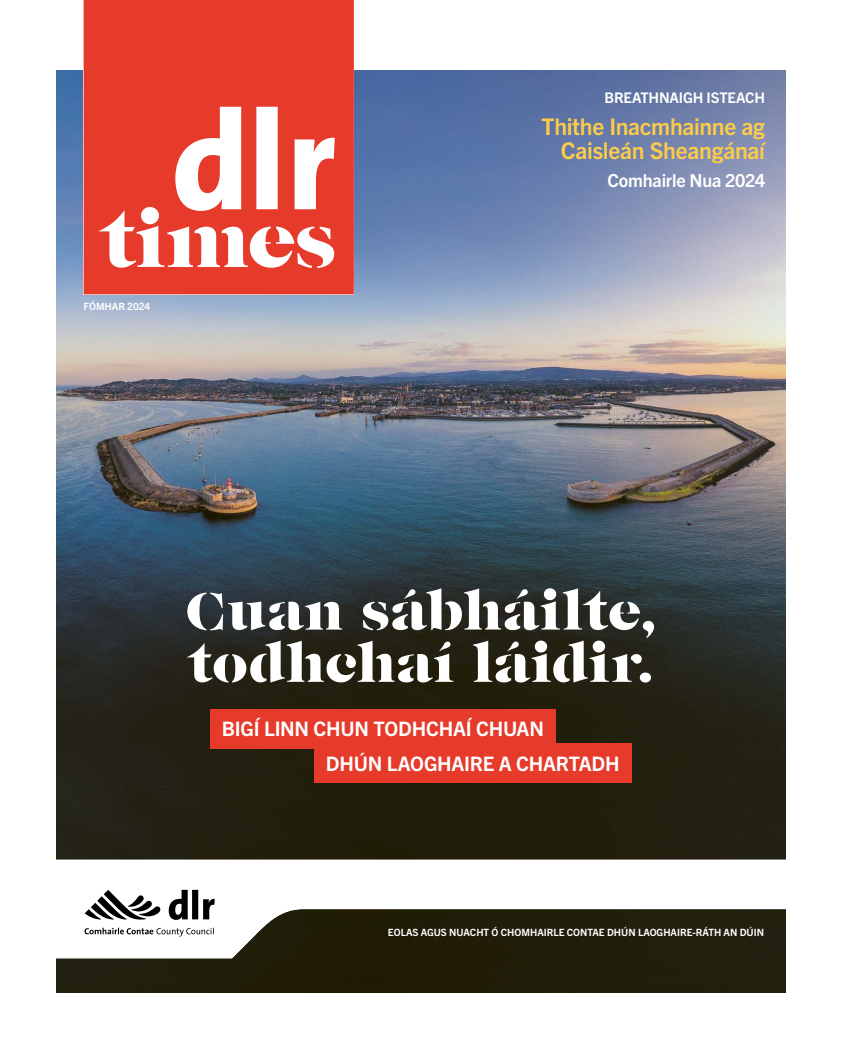
<style>
.page{position:relative;width:842px;height:1049px;background:#fff}
.page>*{position:absolute;margin:0;border:0;box-sizing:border-box;transform-origin:0 0}
.t1{font:900 54.4px/52.3px "Caslon Fina Sten AI";letter-spacing:-.02em;color:#fff}
.t2{font:700 23px/24px "Trade Gothic Next LT Pro";letter-spacing:-.015em;color:#fccb4a;text-align:right}
.t3{font:700 20px/34.6px "Trade Gothic Next LT Pro";letter-spacing:-.01em;color:#fff}
.t4{font:700 17.9px "Trade Gothic Next LT Pro";letter-spacing:-.015em;color:#fff}
.t5{font:700 14.6px "Trade Gothic Next LT Pro";letter-spacing:-.015em;color:#fff}
.t6{font:700 10px "Trade Gothic Next LT Pro";color:#fff}
</style>
<div class="page">
<div style="left:57px;top:958px;width:728px;height:34px;background:#211d0a"></div>
<img style="left:57px;top:71px;width:728px;height:789px">
<div style="left:210px;top:709px;width:346px;height:39px;background:#e63a2b"></div>
<div style="left:314px;top:744px;width:317px;height:39px;background:#e63a2b"></div>
<svg style="left:84px;top:889px;width:702px;height:69px;fill:#22200d"></svg>
<svg style="left:85px;top:890px;width:76px;height:29px"></svg>
<svg style="left:169px;top:890px;width:46px;height:30px"></svg>
<svg style="left:85px;top:928px;width:129px;height:8px"></svg>
<svg style="left:84px;top:0;width:270px;height:294px;fill:#e63a2b"></svg>
<p class="t6" style="left:84px;top:299px;width:68px">FÓMHAR 2024</p>
<h3 class="t5" style="left:604px;top:87px;width:162px">BREATHNAIGH ISTEACH</h3>
<h2 class="t2" style="left:542px;top:113px;width:225px">Thithe Inacmhainne ag<br>Caisleán Sheangánaí</h2>
<h3 class="t4" style="left:607px;top:168px;width:160px">Comhairle Nua 2024</h3>
<h1 class="t1" style="left:185px;top:585px;width:473px">Cuan sábháilte, todhchaí láidir.</h1>
<h3 class="t3" style="left:326px;top:710px;width:295px;text-indent:-104px">BIGÍ LINN CHUN TODHCHAÍ CHUAN<br>DHÚN LAOGHAIRE A CHARTADH</h3>
<p class="t6" style="left:388px;top:925px;width:378px">EOLAS AGUS NUACHT Ó CHOMHAIRLE CONTAE DHÚN LAOGHAIRE-RÁTH AN DÚIN</p>
</div>
